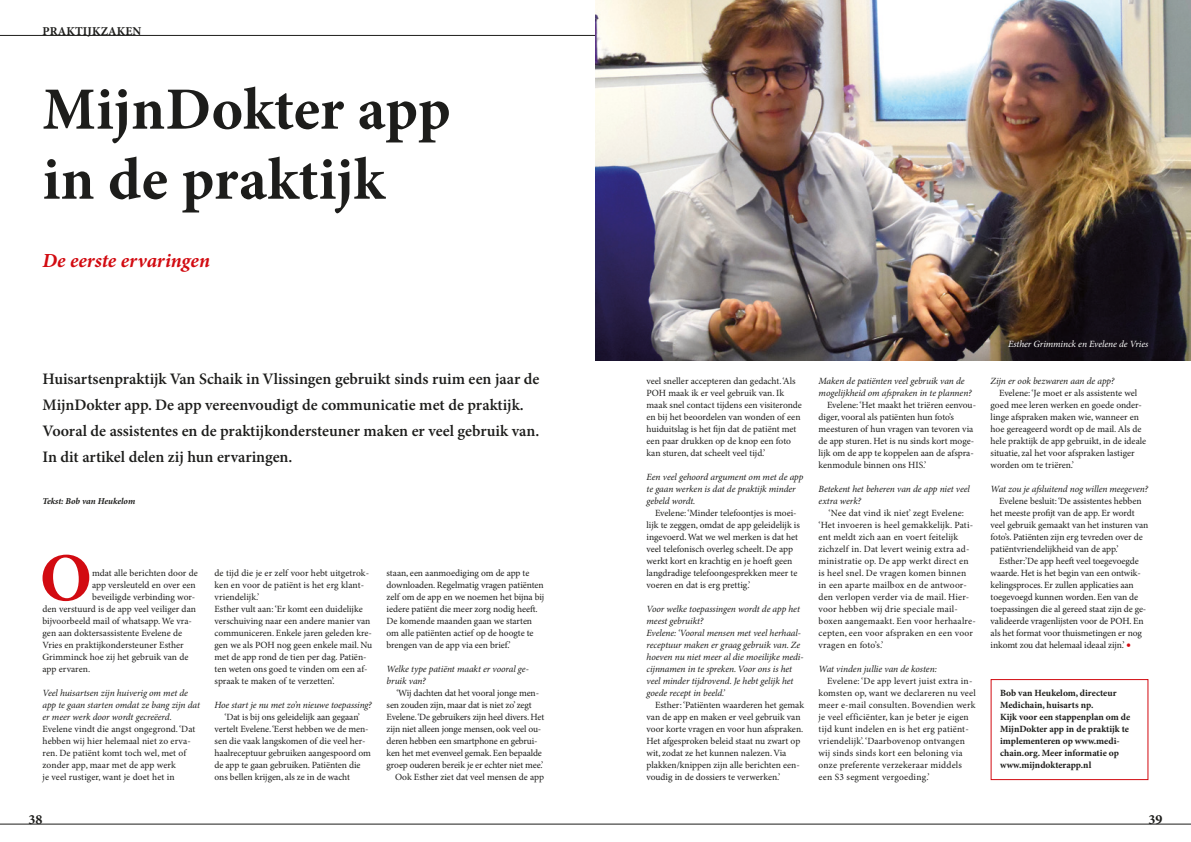
<style>
.page{position:relative;width:1191px;height:842px;background:#fff}
.page>*{position:absolute;margin:0;border:0;box-sizing:border-box;transform-origin:0 0}
.t1{font:700 68.4px "Minion Pro";color:#d20b11}
.t2{font:700 60px/70px "Minion Pro";color:#1d1d1b}
.t3{font:italic 700 20px "Minion Pro";color:#d20b11}
.t4{font:600 16px/26px "Minion Pro";color:#1d1d1b}
.t5{font:700 14px "Minion Pro";color:#1d1d1b}
.t6{font:700 12px "Minion Pro";letter-spacing:.01em;color:#1d1d1b}
.t7{font:9.5px/12px "Minion Pro";color:#1d1d1b}
.t8{font:italic 9.5px/12px "Minion Pro";letter-spacing:-.01em;color:#1d1d1b}
.t9{font:9.5px/12px "Minion Pro";letter-spacing:.02em;color:#1d1d1b}
.t10{font:700 9.5px/12px "Minion Pro";letter-spacing:-.005em;color:#1d1d1b}
.t11{font:9.5px "Minion Pro";letter-spacing:-.02em;color:#1d1d1b}
.t12{font:italic 9.5px "Minion Pro";letter-spacing:-.005em;color:#fff}
.t13{font:italic 700 9px "Minion Pro";letter-spacing:-.005em;color:#1d1d1b}
.s1{font-size:13px;color:#d20b11}
</style>
<div class="page">
<hr style="left:0;top:35px;width:1191px;height:1px;background:#1d1d1b">
<hr style="left:0;top:824px;width:1191px;height:1px;background:#1d1d1b">
<img style="left:595px;top:0;width:596px;height:360px">
<div style="left:990px;top:679px;width:158px;height:101px;border:1px solid #d20b11"></div>
<p class="t6" style="left:43px;top:24px;width:100px">PRAKTIJKZAKEN</p>
<h2 class="t2" style="left:43px;top:77px;width:409px">MijnDokter app in de praktijk</h2>
<h3 class="t3" style="left:43px;top:248px;width:169px">De eerste ervaringen</h3>
<p class="t4" style="left:43px;top:366px;width:498px">Huisartsenpraktijk Van Schaik in Vlissingen gebruikt sinds ruim een jaar de MijnDokter app. De app vereenvoudigt de communicatie met de praktijk.<br>Vooral de assistentes en de praktijkondersteuner maken er veel gebruik van.<br>In dit artikel delen zij hun ervaringen.</p>
<p class="t13" style="left:43px;top:496px;width:94px">Tekst: Bob van Heukelom</p>
<h1 class="t1" style="left:40px;top:537px;width:54px">O</h1>
<p class="t7" style="left:92px;top:567px;width:107px">mdat alle berichten door de</p>
<p class="t7" style="left:92px;top:579px;width:105px">app versleuteld en over een</p>
<p class="t7" style="left:92px;top:591px;width:105px">beveiligde verbinding wor-</p>
<p class="t7" style="left:43px;top:603px;width:155px">den verstuurd is de app veel veiliger dan</p>
<p class="t7" style="left:43px;top:615px;width:151px">bijvoorbeeld mail of whatsapp. We vra-</p>
<p class="t7" style="left:43px;top:627px;width:141px">gen aan doktersassistente Evelene de</p>
<p class="t7" style="left:43px;top:639px;width:143px">Vries en praktijkondersteuner Esther</p>
<p class="t7" style="left:43px;top:651px;width:147px">Grimminck hoe zij het gebruik van de</p>
<p class="t7" style="left:43px;top:663px;width:49px">app ervaren.</p>
<p class="t8" style="left:43px;top:687px;width:159px">Veel huisartsen zijn huiverig om met de app te gaan starten omdat ze bang zijn dat er meer werk door wordt gecreëerd.</p>
<p class="t7" style="left:43px;top:723px;width:154px">Evelene vindt die angst ongegrond. ‘Dat hebben wij hier helemaal niet zo erva&shy;ren. De patiënt komt toch wel, met of zonder app, maar met de app werk<br>je veel rustiger, want je doet het in</p>
<p class="t7" style="left:214px;top:567px;width:159px">de tijd die je er zelf voor hebt uitgetrok&shy;ken en voor de patiënt is het erg klant&shy;vriendelijk.’<br>Esther vult aan: ‘Er komt een duidelijke verschuiving naar een andere manier van communiceren. Enkele jaren geleden kre&shy;gen we als POH nog geen enkele mail. Nu met de app rond de tien per dag. Patiën&shy;ten weten ons goed te vinden om een af&shy;spraak te maken of te verzetten’.</p>
<p class="t8" style="left:214px;top:699px;width:159px">Hoe start je nu met zo’n nieuwe toepassing?</p>
<p class="t7" style="left:214px;top:711px;width:158px;text-indent:10px">‘Dat is bij ons geleidelijk aan gegaan’ vertelt Evelene. ‘Eerst hebben we de men&shy;sen die vaak langskomen of die veel her&shy;haalreceptuur gebruiken aangespoord om de app te gaan gebruiken. Patiënten die ons bellen krijgen, als ze in de wacht</p>
<p class="t7" style="left:386px;top:567px;width:159px">staan, een aanmoediging om de app te downloaden. Regelmatig vragen patiënten zelf om de app en we noemen het bijna bij iedere patiënt die meer zorg nodig heeft.<br>De komende maanden gaan we starten om alle patiënten actief op de hoogte te brengen van de app via een brief.’</p>
<p class="t8" style="left:386px;top:663px;width:144px">Welke type patiënt maakt er vooral ge&shy;bruik van?</p>
<p class="t11" style="left:396px;top:687px;width:144px">‘Wij dachten dat het vooral jonge men-</p>
<p class="t7" style="left:386px;top:699px;width:147px">sen zouden zijn, maar dat is niet zo’ zegt</p>
<p class="t11" style="left:386px;top:711px;width:159px">Evelene. ‘De gebruikers zijn heel divers. Het</p>
<p class="t7" style="left:386px;top:723px;width:156px">zijn niet alleen jonge mensen, ook veel ou-</p>
<p class="t11" style="left:386px;top:735px;width:152px">deren hebben een smartphone en gebrui-</p>
<p class="t7" style="left:386px;top:747px;width:157px">ken het met evenveel gemak. Een bepaalde</p>
<p class="t7" style="left:386px;top:759px;width:158px">groep ouderen bereik je er echter niet mee.’</p>
<p class="t7" style="left:395px;top:771px;width:150px">Ook Esther ziet dat veel mensen de app</p>
<p class="t7" style="left:646px;top:375px;width:157px">veel sneller accepteren dan gedacht. ‘Als POH maak ik er veel gebruik van. Ik maak snel contact tijdens een visiteronde en bij het beoordelen van wonden of een huiduitslag is het fijn dat de patiënt met een paar drukken op de knop een foto kan sturen, dat scheelt veel tijd.’</p>
<p class="t8" style="left:646px;top:471px;width:158px">Een veel gehoord argument om met de app te gaan werken is dat de praktijk minder gebeld wordt.</p>
<p class="t7" style="left:646px;top:507px;width:155px;text-indent:9px">Evelene: ‘Minder telefoontjes is moei&shy;lijk te zeggen, omdat de app geleidelijk is ingevoerd. Wat we wel merken is dat het veel telefonisch overleg scheelt. De app werkt kort en krachtig en je hoeft geen langdradige telefoongesprekken meer te voeren en dat is erg prettig.’</p>
<p class="t8" style="left:646px;top:603px;width:159px">Voor welke toepassingen wordt de app het meest gebruikt?<br>Evelene: ‘Vooral mensen met veel herhaal&shy;receptuur maken er graag gebruik van. Ze hoeven nu niet meer al die moeilijke medi&shy;cijnnamen in te spreken. Voor ons is het veel minder tijdrovend. Je hebt gelijk het goede recept in beeld.’</p>
<p class="t7" style="left:646px;top:699px;width:159px;text-indent:9px">Esther: ‘Patiënten waarderen het gemak van de app en maken er veel gebruik van voor korte vragen en voor hun afspraken.<br>Het afgesproken beleid staat nu zwart op wit, zodat ze het kunnen nalezen. Via plakken/knippen zijn alle berichten een&shy;voudig in de dossiers te verwerken.’</p>
<p class="t8" style="left:818px;top:375px;width:155px">Maken de patiënten veel gebruik van de mogelijkheid om afspraken in te plannen?</p>
<p class="t7" style="left:818px;top:399px;width:159px;text-indent:9px">Evelene: ‘Het maakt het triëren eenvou&shy;diger, vooral als patiënten hun foto’s meesturen of hun vragen van tevoren via de app sturen. Het is nu sinds kort moge&shy;lijk om de app te koppelen aan de afspra&shy;kenmodule binnen ons HIS.’</p>
<p class="t8" style="left:818px;top:483px;width:153px">Betekent het beheren van de app niet veel extra werk?</p>
<p class="t9" style="left:818px;top:507px;width:159px;text-indent:10px">‘Nee dat vind ik niet’ zegt Evelene: ‘Het invoeren is heel gemakkelijk. Pati&shy;ënt meldt zich aan en voert feitelijk zichzelf in. Dat levert weinig extra ad&shy;ministratie op. De app werkt direct en is heel snel. De vragen komen binnen in een aparte mailbox en de antwoor&shy;den verlopen verder via de mail. Hier&shy;voor hebben wij drie speciale mail&shy;boxen aangemaakt. Een voor herhaalre&shy;cepten, een voor afspraken en een voor vragen en foto’s.’</p>
<p class="t8" style="left:818px;top:663px;width:120px">Wat vinden jullie van de kosten:</p>
<p class="t9" style="left:818px;top:675px;width:159px;text-indent:9px">Evelene: ‘De app levert juist extra in&shy;komsten op, want we declareren nu veel meer e-mail consulten. Bovendien werk je veel efficiënter, kan je beter je eigen tijd kunt indelen en is het erg patiënt&shy;vriendelijk’. ‘Daarbovenop ontvangen wij sinds sinds kort een beloning via onze preferente verzekeraar middels een S3 segment vergoeding.’</p>
<p class="t12" style="left:1008px;top:338px;width:142px">Esther Grimminck en Evelene de Vries</p>
<p class="t8" style="left:990px;top:375px;width:125px">Zijn er ook bezwaren aan de app?</p>
<p class="t7" style="left:990px;top:387px;width:157px;text-indent:9px">Evelene: ‘Je moet er als assistente wel goed mee leren werken en goede onder&shy;linge afspraken maken wie, wanneer en hoe gereageerd wordt op de mail. Als de hele praktijk de app gebruikt, in de ideale situatie, zal het voor afspraken lastiger worden om te triëren.’</p>
<p class="t8" style="left:990px;top:483px;width:159px">Wat zou je afsluitend nog willen meegeven?</p>
<p class="t7" style="left:990px;top:495px;width:159px;text-indent:9px">Evelene besluit: ‘De assistentes hebben het meeste profijt van de app. Er wordt veel gebruik gemaakt van het insturen van foto’s. Patiënten zijn erg tevreden over de patiëntvriendelijkheid van de app.’</p>
<p class="t7" style="left:990px;top:555px;width:157px;text-indent:9px">Esther:’De app heeft veel toegevoegde waarde. Het is het begin van een ontwik&shy;kelingsproces. Er zullen applicaties aan toegevoegd kunnen worden. Een van de toepassingen die al gereed staat zijn de ge&shy;valideerde vragenlijsten voor de POH. En als het format voor thuismetingen er nog inkomt zou dat helemaal ideaal zijn.’ <span class="s1">•</span></p>
<p class="t10" style="left:1000px;top:687px;width:132px">Bob van Heukelom, directeur<br>Medichain, huisarts np.<br>Kijk voor een stappenplan om de<br>MijnDokter app in de praktijk te implementeren op www.medi&shy;chain.org. Meer informatie op www.mijndokterapp.nl</p>
<h3 class="t5" style="left:29px;top:811px;width:15px">38</h3>
<h3 class="t5" style="left:1148px;top:811px;width:15px">39</h3>
</div>
